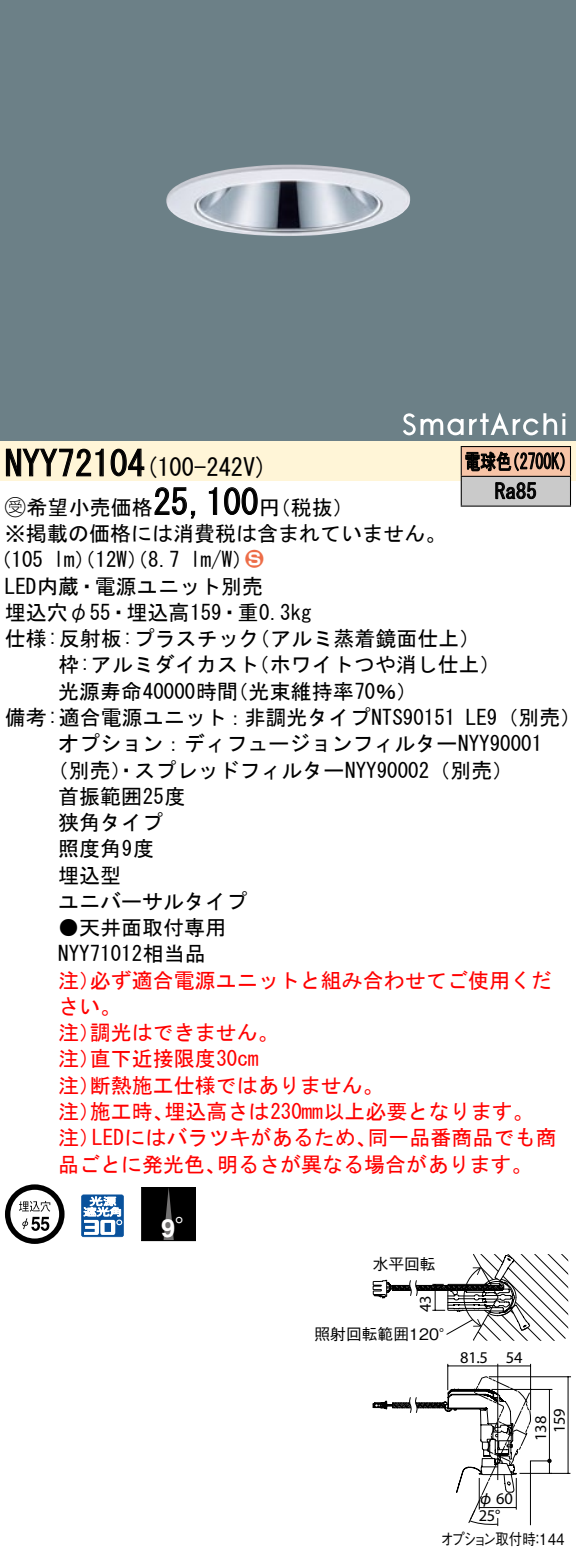
<style>
.page{position:relative;width:576px;height:1568px;background:#fff}
.page>*{position:absolute;margin:0;border:0;box-sizing:border-box;transform-origin:0 0}
.t1{font:35px "MS Gothic";color:#000}
.t2{font:700 25.2px "Helvetica LT Std";color:#fff}
.t3{font:24.5px "MS Gothic";color:#000}
.t4{font:21px/26.2px "MS Gothic";color:#000}
.t5{font:21px/26.2px "MS Gothic";color:#f00}
.t6{font:21px/29.8px "MS Gothic";color:#000;scale:.75 1}
.t7{font:21px "Ford Classification 1";color:#ed6d48}
.t8{font:16.45px "ITC Avant Garde Std";letter-spacing:-.02em;color:#000}
.t9{font:15.75px "Gothic BBB Pro Medium 90 pv RKSJ H";color:#000}
.t10{font:15.75px "Gothic BBB Pro Medium 90 pv RKSJ H";letter-spacing:-.14em;color:#000;scale:.85 1}
.t11{font:15.75px "Gothic BBB Pro Medium 90 pv RKSJ H";color:#000;scale:.85 1}
.s1{font-family:"Ford Classification 1"}
.s2{color:#fff}
.s3{font-family:"Koz Go Pro Regular 90 pv RKSJ H";font-weight:400}
.s4{font-family:"Gothic BBB Pro Medium 90 pv RKSJ H"}
</style>
<div class="page">
<div style="left:0;top:0;width:575px;height:411px;background:#6c8087"></div>
<img style="left:166px;top:165px;width:244px;height:71px">
<div style="left:0;top:411px;width:575px;height:30px;background:#6c8087"></div>
<svg style="left:403px;top:413px;width:60px;height:22px"></svg>
<svg style="left:469px;top:412px;width:96px;height:23px"></svg>
<div style="left:0;top:441px;width:575px;height:40px;background:#fff5d7"></div>
<svg style="left:6px;top:448px;width:98px;height:29px"></svg>
<svg style="left:110px;top:448px;width:35px;height:29px"></svg>
<svg style="left:154px;top:487px;width:42px;height:32px"></svg>
<svg style="left:208px;top:487px;width:9px;height:28px"></svg>
<svg style="left:224px;top:487px;width:34px;height:28px"></svg>
<svg style="left:5px;top:1184px;width:59px;height:59px"></svg>
<svg style="left:81px;top:1194px;width:43px;height:42px"></svg>
<div style="left:142px;top:1186px;width:53px;height:54px;background:#000"></div>
<svg style="left:163px;top:1186px;width:11px;height:52px"></svg>
<div style="left:141px;top:1187px;width:55px;height:53px;border:1px solid #000"></div>
<div style="left:461px;top:446px;width:109px;height:30px;background:#f7c4a7"></div>
<div style="left:461px;top:476px;width:109px;height:30px;background:#cacaca"></div>
<hr style="left:460px;top:446px;width:110px;height:1px;background:#000">
<hr style="left:569px;top:447px;width:2px;height:29px;background:#000">
<hr style="left:460px;top:475px;width:110px;height:2px;background:#000">
<hr style="left:569px;top:477px;width:2px;height:28px;background:#000">
<hr style="left:460px;top:505px;width:110px;height:1px;background:#000">
<svg style="left:460px;top:447px;width:104px;height:58px"></svg>
<svg style="left:372px;top:1254px;width:198px;height:272px"></svg>
<h1 class="t1" style="left:5px;top:446px;width:142px">NYY72104</h1>
<p class="t6" style="left:494px;top:446px;width:57px;text-indent:-30px">電球色<br>Ra85</p>
<p class="t6" style="left:504px;top:446px;width:96px">（2700 (K</p>
<p class="t3" style="left:145px;top:455px;width:124px">(100-242 (V</p>
<h1 class="t1" style="left:153px;top:484px;width:106px">25,100</h1>
<p class="t4" style="left:5px;top:493px;width:442px"><span class="s1">B</span>希望小売価格<br>※掲載の価格には消費税は含まれていません。</p>
<p class="t7" style="left:245px;top:548px;width:19px">2<span class="s2">3</span></p>
<p class="t4" style="left:259px;top:494px;width:96px">（円税抜(</p>
<p class="t4" style="left:190px;top:546px;width:64px">l m (W/</p>
<p class="t4" style="left:-9px;top:546px;width:54px">（105</p>
<p class="t4" style="left:5px;top:573px;width:259px">LED内蔵・電源ユニット別売</p>
<p class="t4" style="left:5px;top:599px;width:308px">埋込穴φ55・埋込高159・重0.3kg</p>
<p class="t4" style="left:249px;top:625px;width:233px">（アルミ蒸着鏡面仕上(</p>
<p class="t4" style="left:54px;top:546px;width:128px">lm）（12 ）（W 8.7</p>
<p class="t4" style="left:248px;top:625px;width:253px;text-indent:-243px">仕様:反射板:プラスチック<br>（ホワイトつや消し仕上(</p>
<p class="t4" style="left:227px;top:651px;width:191px;text-indent:-169px">枠:アルミダイカスト<br>（光束維持率70％(</p>
<p class="t4" style="left:58px;top:678px;width:181px">光源寿命40000時間</p>
<p class="t4" style="left:5px;top:704px;width:452px">備考:適合電源ユニット：非調光タイプNTS90151</p>
<p class="t4" style="left:58px;top:730px;width:485px">オプション：ディフュージョンフィルターNYY90001</p>
<p class="t4" style="left:48px;top:756px;width:467px">（別売）・スプレッドフィルターNYY90002（別売(</p>
<p class="t4" style="left:58px;top:783px;width:129px">首振範囲25度</p>
<p class="t4" style="left:58px;top:809px;width:106px">狭角タイプ</p>
<p class="t4" style="left:58px;top:835px;width:97px">照度角度9</p>
<p class="t4" style="left:58px;top:861px;width:64px">埋込型</p>
<p class="t4" style="left:58px;top:888px;width:190px">ユニバーサルタイプ</p>
<p class="t4" style="left:58px;top:914px;width:169px">●天井面取付専用<br>NYY71012相当品</p>
<p class="t5" style="left:90px;top:966px;width:463px">必ず適合電源ユニットと組み合わせてご使用くだ</p>
<p class="t4" style="left:465px;top:704px;width:117px">LE （9 別売(</p>
<p class="t5" style="left:58px;top:966px;width:43px">注）</p>
<p class="t5" style="left:58px;top:993px;width:64px">さい。</p>
<p class="t5" style="left:90px;top:1019px;width:190px">調光はできません。</p>
<p class="t5" style="left:90px;top:1019px;width:170px;text-indent:-32px">注）<br>直下近接限度30cm</p>
<p class="t5" style="left:90px;top:1045px;width:295px;text-indent:-32px">注）<br>断熱施工仕様ではありません。</p>
<p class="t5" style="left:58px;top:1071px;width:43px">注）</p>
<p class="t5" style="left:164px;top:1098px;width:370px">埋込高さは230mm以上必要となります。</p>
<p class="t5" style="left:90px;top:1098px;width:85px">施工時、</p>
<p class="t5" style="left:58px;top:1098px;width:43px">注）</p>
<p class="t5" style="left:92px;top:1124px;width:286px">LEDにはバラツキがあるため、</p>
<p class="t5" style="left:367px;top:1124px;width:190px">同一品番商品でも商</p>
<p class="t5" style="left:58px;top:1124px;width:43px">注）</p>
<p class="t5" style="left:58px;top:1150px;width:169px">品ごとに発光色、</p>
<p class="t5" style="left:217px;top:1150px;width:317px">明るさが異なる場合があります。</p>
<p class="t2" style="left:161px;top:1212px;width:40px">9<span class="s3">°</span></p>
<p class="t9" style="left:372px;top:1251px;width:64px">水平回転</p>
<p class="t8" style="left:415px;top:1312px;width:18px;rotate:-90deg">43</p>
<p class="t9" style="left:314px;top:1321px;width:142px">照射回転範囲120°</p>
<p class="t8" style="left:460px;top:1347px;width:29px">81.5</p>
<p class="t8" style="left:505px;top:1347px;width:18px">54</p>
<p class="t8" style="left:549px;top:1432px;width:26px;rotate:-90deg">159</p>
<p class="t8" style="left:530px;top:1440px;width:26px;rotate:-90deg">138</p>
<p class="t8" style="left:477px;top:1488px;width:37px"><span class="s4">φ</span>60</p>
<p class="t8" style="left:478px;top:1505px;width:23px">25°</p>
<p class="t10" style="left:440px;top:1525px;width:114px">オプション取付時</p>
<p class="t11" style="left:530px;top:1525px;width:41px">：144</p>
</div>
